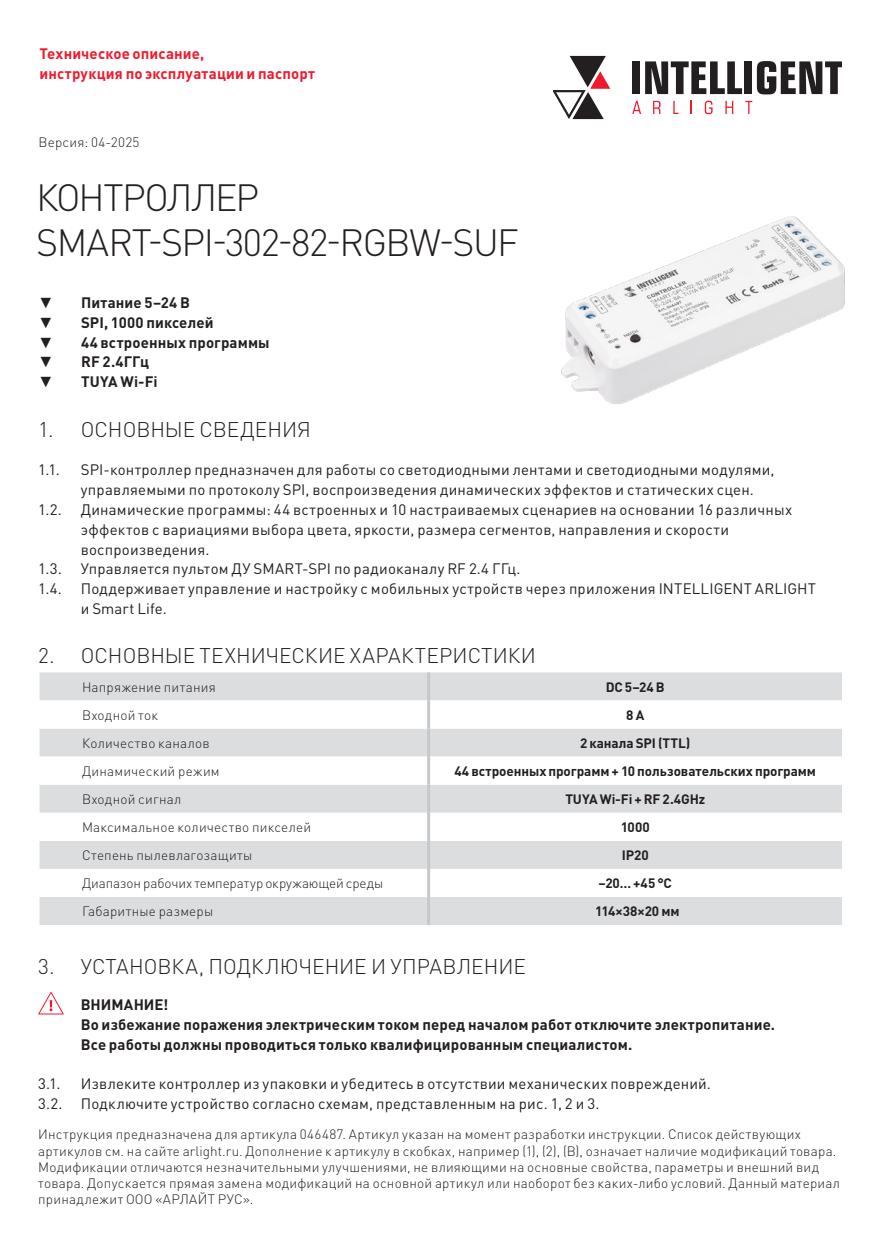
<style>
.page{position:relative;width:893px;height:1259px;background:#fff}
.page>*{position:absolute;margin:0;border:0;box-sizing:border-box;transform-origin:0 0}
.t1{font:300 37.5px/45px "DIN Pro";letter-spacing:-.04em;color:#231f20}
.t2{font:300 21px "DIN Pro";color:#231f20}
.t3{font:15px/19.8px "DIN Pro";letter-spacing:.015em;color:#231f20}
.t4{font:700 15px/19.8px "DIN Pro";letter-spacing:.01em;color:#231f20}
.t5{font:700 15px/19.8px "DIN Pro";letter-spacing:.01em;color:#ee1b2d}
.t6{font:300 13.5px/16.2px "DIN Pro";letter-spacing:.015em;color:#231f20}
.t7{font:700 13.5px "DIN Pro";letter-spacing:-.005em;color:#231f20}
.t8{font:300 13.5px "DIN Pro";letter-spacing:-.01em;color:#231f20}
.s1{font-family:"Century Gothic";font-weight:400}
</style>
<div class="page">
<div style="left:632px;top:61px;width:8px;height:33px;background:#231f20"></div>
<svg style="left:645px;top:61px;width:97px;height:33px"></svg>
<div style="left:745px;top:61px;width:7px;height:33px;background:#231f20"></div>
<svg style="left:757px;top:61px;width:85px;height:33px"></svg>
<svg style="left:632px;top:101px;width:9px;height:13px"></svg>
<svg style="left:653px;top:101px;width:7px;height:13px"></svg>
<svg style="left:673px;top:101px;width:6px;height:13px"></svg>
<svg style="left:690px;top:101px;width:2px;height:13px"></svg>
<svg style="left:705px;top:101px;width:8px;height:13px"></svg>
<svg style="left:725px;top:101px;width:8px;height:13px"></svg>
<svg style="left:745px;top:101px;width:7px;height:13px"></svg>
<svg style="left:553px;top:56px;width:57px;height:63px"></svg>
<svg style="left:38px;top:992px;width:26px;height:22px"></svg>
<div style="left:40px;top:672px;width:802px;height:253px;background:#dcdddf"></div>
<svg style="left:40px;top:700px;width:802px;height:197px"></svg>
<svg style="left:40px;top:813px;width:802px;height:28px"></svg>
<hr style="left:427px;top:672px;width:3px;height:28px;background:#c7c8ca">
<hr style="left:427px;top:700px;width:3px;height:28px;background:#c7c8ca">
<hr style="left:427px;top:728px;width:3px;height:28px;background:#c7c8ca">
<hr style="left:427px;top:756px;width:3px;height:28px;background:#c7c8ca">
<hr style="left:427px;top:784px;width:3px;height:29px;background:#c7c8ca">
<hr style="left:427px;top:813px;width:3px;height:28px;background:#c7c8ca">
<hr style="left:427px;top:841px;width:3px;height:28px;background:#c7c8ca">
<hr style="left:427px;top:869px;width:3px;height:28px;background:#c7c8ca">
<hr style="left:427px;top:897px;width:3px;height:28px;background:#c7c8ca">
<img style="left:561px;top:216px;width:284px;height:188px">
<p class="t5" style="left:40px;top:43px;width:277px">Техническое описание,<br>инструкция по эксплуатации и паспорт</p>
<p class="t6" style="left:39px;top:134px;width:102px">Версия: 04-2025</p>
<h1 class="t1" style="left:36px;top:173px;width:484px">КОНТРОЛЛЕР<br>SMART-SPI-302-82-RGBW-SUF</h1>
<p class="t4" style="left:39px;top:292px;width:153px"><span class="s1">▼</span> Питание 5–24 В</p>
<p class="t4" style="left:39px;top:312px;width:177px"><span class="s1">▼</span> SPI, 1000 пикселей</p>
<p class="t4" style="left:39px;top:332px;width:233px"><span class="s1">▼</span> 44 встроенных программы</p>
<p class="t4" style="left:39px;top:351px;width:112px"><span class="s1">▼</span> RF 2.4ГГц</p>
<p class="t4" style="left:39px;top:371px;width:121px"><span class="s1">▼</span> TUYA Wi-Fi</p>
<h2 class="t2" style="left:38px;top:415px;width:274px">1. ОСНОВНЫЕ СВЕДЕНИЯ</h2>
<p class="t3" style="left:38px;top:459px;width:23px">1.1.</p>
<p class="t3" style="left:81px;top:459px;width:695px">SPI-контроллер предназначен для работы со светодиодными лентами и светодиодными модулями, управляемыми по протоколу SPI, воспроизведения динамических эффектов и статических сцен.</p>
<p class="t3" style="left:38px;top:499px;width:25px">1.2.</p>
<p class="t3" style="left:81px;top:499px;width:713px">Динамические программы: 44 встроенных и 10 настраиваемых сценариев на основании 16 различных эффектов с вариациями выбора цвета, яркости, размера сегментов, направления и скорости воспроизведения.</p>
<p class="t3" style="left:38px;top:558px;width:25px">1.3.</p>
<p class="t3" style="left:81px;top:558px;width:441px">Управляется пультом ДУ SMART-SPI по радиоканалу RF 2.4 ГГц.</p>
<p class="t3" style="left:38px;top:578px;width:25px">1.4.</p>
<p class="t3" style="left:81px;top:578px;width:737px">Поддерживает управление и настройку с мобильных устройств через приложения INTELLIGENT ARLIGHT и Smart Life.</p>
<h2 class="t2" style="left:38px;top:641px;width:499px">2. ОСНОВНЫЕ ТЕХНИЧЕСКИЕ ХАРАКТЕРИСТИКИ</h2>
<p class="t6" style="left:82px;top:678px;width:135px">Напряжение питания</p>
<p class="t7" style="left:606px;top:677px;width:61px">DC 5–24 В</p>
<p class="t6" style="left:82px;top:706px;width:77px">Входной ток</p>
<p class="t7" style="left:626px;top:705px;width:19px">8 А</p>
<p class="t6" style="left:82px;top:734px;width:129px">Количество каналов</p>
<p class="t7" style="left:580px;top:733px;width:112px">2 канала SPI (TTL)</p>
<p class="t6" style="left:82px;top:762px;width:139px">Динамический режим</p>
<p class="t7" style="left:454px;top:762px;width:363px">44 встроенных программ + 10 пользовательских программ</p>
<p class="t6" style="left:82px;top:790px;width:101px">Входной сигнал</p>
<p class="t7" style="left:565px;top:790px;width:141px">TUYA Wi-Fi + RF 2.4GHz</p>
<p class="t6" style="left:82px;top:818px;width:230px">Максимальное количество пикселей</p>
<p class="t7" style="left:621px;top:818px;width:30px">1000</p>
<p class="t6" style="left:82px;top:846px;width:172px">Степень пылевлагозащиты</p>
<p class="t7" style="left:622px;top:846px;width:28px">IP20</p>
<p class="t8" style="left:82px;top:874px;width:303px">Диапазон рабочих температур окружающей среды</p>
<p class="t7" style="left:599px;top:874px;width:75px">–20… +45 °C</p>
<p class="t6" style="left:82px;top:902px;width:133px">Габаритные размеры</p>
<p class="t7" style="left:595px;top:902px;width:86px">114×38×20 мм</p>
<h2 class="t2" style="left:38px;top:952px;width:489px">3. УСТАНОВКА, ПОДКЛЮЧЕНИЕ И УПРАВЛЕНИЕ</h2>
<p class="t4" style="left:81px;top:994px;width:696px">ВНИМАНИЕ!<br>Во избежание поражения электрическим током перед началом работ отключите электропитание.<br>Все работы должны проводиться только квалифицированным специалистом.</p>
<p class="t3" style="left:38px;top:1073px;width:24px">3.1.</p>
<p class="t3" style="left:38px;top:1073px;width:674px;text-indent:43px">Извлеките контроллер из упаковки и убедитесь в отсутствии механических повреждений.<br>3.2. Подключите устройство согласно схемам, представленным на рис. 1, 2 и 3.</p>
<p class="t6" style="left:38px;top:1125px;width:803px">Инструкция предназначена для артикула 046487. Артикул указан на момент разработки инструкции. Список действующих артикулов см. на сайте arlight.ru. Дополнение к артикулу в скобках, например (1), (2), (B), означает наличие модификаций товара.<br>Модификации отличаются незначительными улучшениями, не влияющими на основные свойства, параметры и внешний вид товара. Допускается прямая замена модификаций на основной артикул или наоборот без каких-либо условий. Данный материал принадлежит ООО «АРЛАЙТ РУС».</p>
</div>
